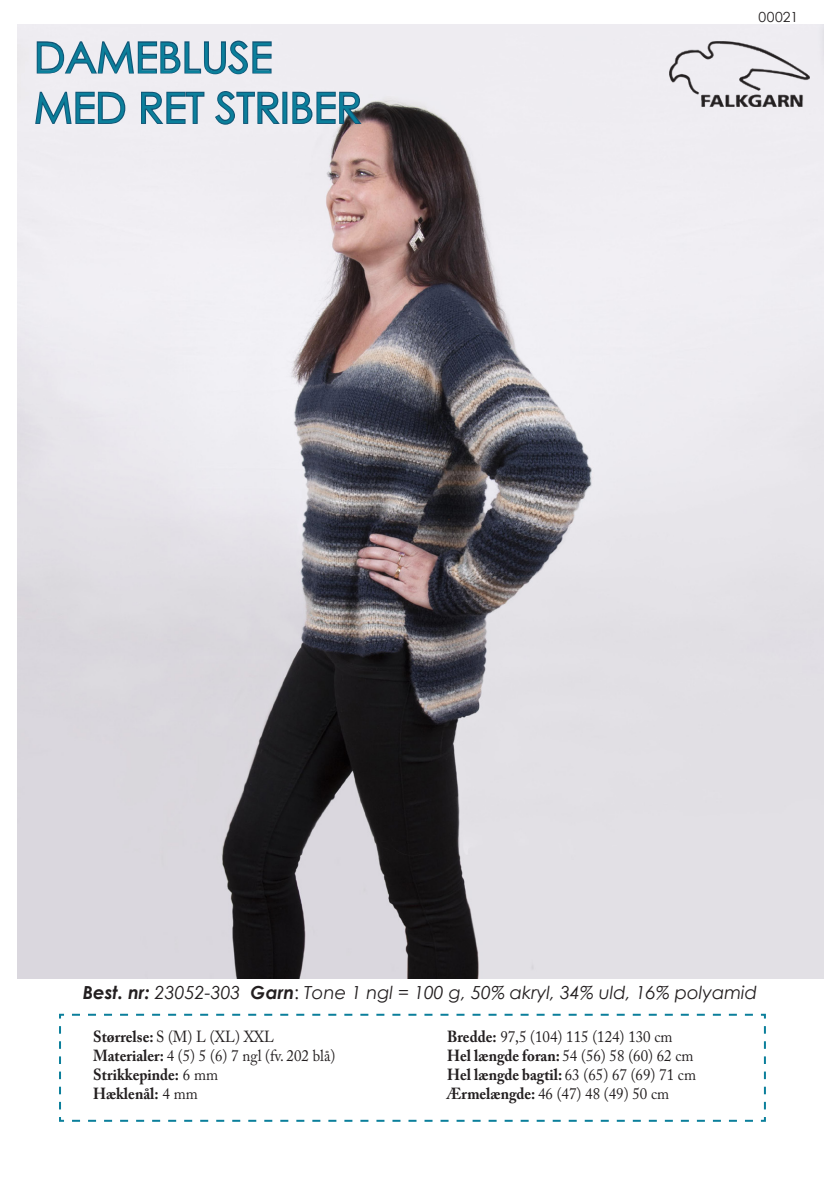
<style>
.page{position:relative;width:840px;height:1191px;background:#fff}
.page>*{position:absolute;margin:0;border:0;box-sizing:border-box;transform-origin:0 0}
.t1{font:42px "Century Gothic";color:#0b7f9b}
.t2{font:italic 18px "Century Gothic";color:#231f20}
.t3{font:16px "Adobe Caslon Pro";color:#231f20;scale:.93 1}
.t4{font:700 16px "Adobe Caslon Pro";color:#231f20;scale:.93 1}
.t5{font:14px "Century Gothic";letter-spacing:.02em;color:#231f20}
.s1{font-weight:700}
.s2{font-style:normal}
.s3{font-weight:400}
</style>
<div class="page">
<svg style="left:59px;top:1013px;width:707px;height:109px"></svg>
<img style="left:18px;top:24px;width:804px;height:954px">
<svg style="left:36px;top:32px;width:236px;height:43px;background:#b2c3cf"></svg>
<svg style="left:34px;top:91px;width:92px;height:34px;background:#a0b7c5"></svg>
<svg style="left:140px;top:90px;width:65px;height:35px;background:#9db4c3"></svg>
<svg style="left:213px;top:90px;width:69px;height:36px;background:#a8bcca"></svg>
<div style="left:282px;top:92px;width:5px;height:32px;border:2px solid #105475"></div>
<svg style="left:291px;top:90px;width:72px;height:35px;background:#8ca5b4"></svg>
<img style="left:669px;top:41px;width:141px;height:68px">
<p class="t1" style="left:34px;top:32px;width:239px">DAMEBLUSE</p>
<p class="t1" style="left:34px;top:82px;width:329px">MED RET STRIBER</p>
<p class="t5" style="left:758px;top:8px;width:41px">00021</p>
<p class="t2" style="left:83px;top:982px;width:675px"><span class="s1">Best. nr:</span> 23052-303 <span class="s1">Garn</span><span class="s2">:</span> Tone 1 ngl = 100 g, 50% akryl, 34% uld, 16% polyamid</p>
<p class="t3" style="left:93px;top:1026px;width:196px"><span class="s1">Størrelse:</span> S (M) L (XL) XXL</p>
<p class="t3" style="left:93px;top:1046px;width:262px"><span class="s1">Materialer:</span> 4 (5) 5 (6) 7 ngl (fv. 202 blå)</p>
<p class="t4" style="left:93px;top:1065px;width:136px">Strikkepinde: <span class="s3">6 mm</span></p>
<p class="t4" style="left:93px;top:1084px;width:114px">Hæklenål: <span class="s3">4 mm</span></p>
<p class="t3" style="left:447px;top:1026px;width:243px"><span class="s1">Bredde:</span> 97,5 (104) 115 (124) 130 cm</p>
<p class="t3" style="left:447px;top:1046px;width:266px"><span class="s1">Hel længde foran:</span> 54 (56) 58 (60) 62 cm</p>
<p class="t4" style="left:447px;top:1065px;width:269px">Hel længde bagtil: <span class="s3">63 (65) 67 (69) 71 cm</span></p>
<p class="t3" style="left:447px;top:1084px;width:240px"><span class="s1">Ærmelængde:</span> 46 (47) 48 (49) 50 cm</p>
</div>
